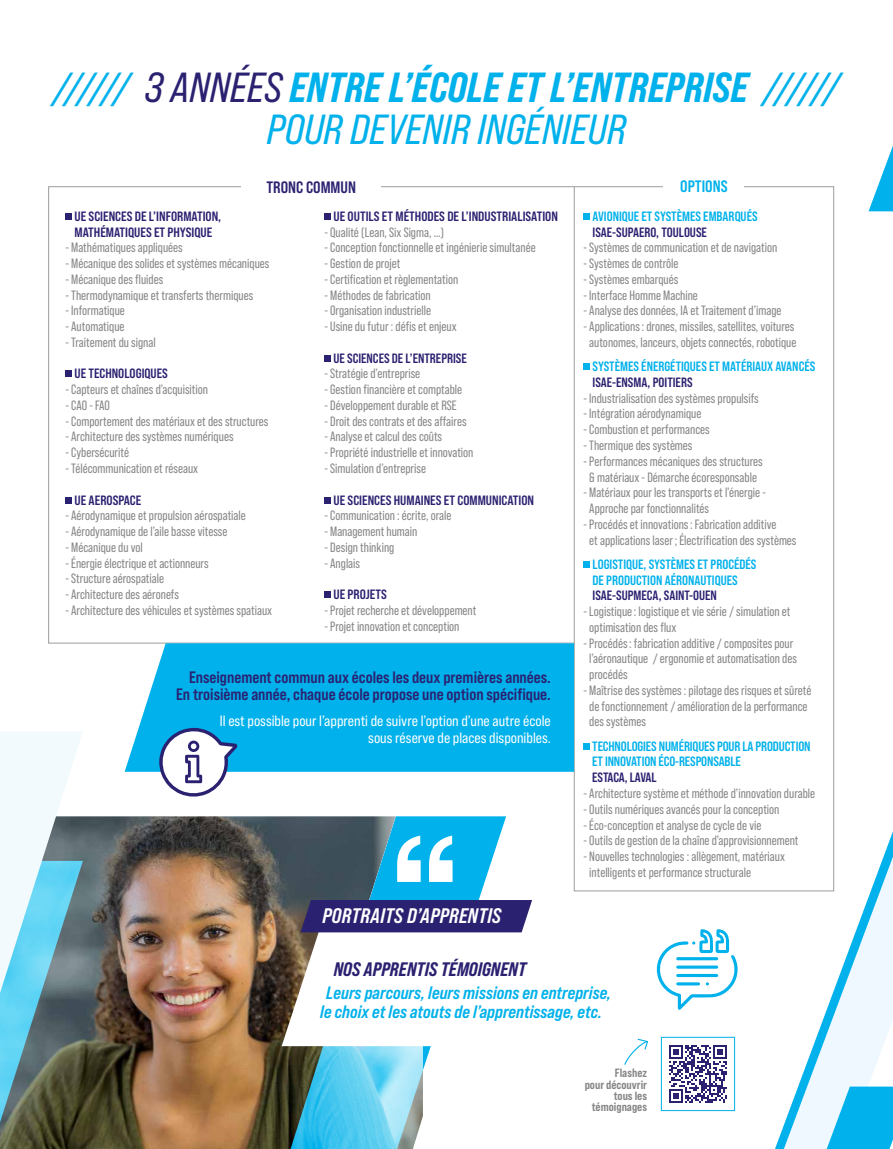
<style>
.page{position:relative;width:893px;height:1149px;background:#fff}
.page>*{position:absolute;margin:0;border:0;box-sizing:border-box;transform-origin:0 0}
.t1{font:42px "Bebas Neue Pro Sm E Eb It";color:#00b1eb}
.t2{font:42px "Bebas Neue Pro Sm E It";color:#00b1eb}
.t3{font:21px "Bebas Neue Pro Sm E Bd It";letter-spacing:.01em;color:#fff}
.t4{font:19.5px "Bebas Neue Pro Sm E Eb It";color:#2b2171}
.t5{font:18px/18.8px "Bebas Neue Pro Sm E Bd It";color:#00b1eb;text-align:center}
.t6{font:16.5px/17.2px "Bebas Neue Pro Sm E Bd";color:#2b2171;text-align:right}
.t7{font:16.5px "Bebas Neue Pro Sm E Bd";color:#00b1eb}
.t8{font:15px/17.2px "Bebas Neue Pro Sm E Rg";color:#fff;text-align:right}
.t9{font:13.5px/15.8px "Bebas Neue Pro";color:#878787}
.t10{font:13.5px/15.8px "Bebas Neue Pro Sm E Bd";color:#2b2171}
.t11{font:13.5px/15.8px "Bebas Neue Pro Sm E Bd";color:#00b1eb}
.t12{font:12px/11.2px "Bebas Neue Pro Sm E Eb";color:#878787;text-align:right}
.s1{font-family:"Bebas Neue Pro Sm E It"}
.s2{font-family:"Bebas Neue Pro Sm E It";color:#2b2171}
</style>
<div class="page">
<img style="left:83px;top:816px;width:201px;height:332px">
<svg style="left:284px;top:816px;width:222px;height:332px"></svg>
<svg style="left:0;top:732px;width:83px;height:416px"></svg>
<svg style="left:868px;top:146px;width:25px;height:65px"></svg>
<div style="left:583px;top:213px;width:7px;height:7px;background:#00b1eb"></div>
<div style="left:583px;top:363px;width:7px;height:7px;background:#00b1eb"></div>
<div style="left:583px;top:560px;width:7px;height:7px;background:#00b1eb"></div>
<div style="left:583px;top:742px;width:7px;height:7px;background:#00b1eb"></div>
<div style="left:324px;top:213px;width:7px;height:7px;background:#2b2171"></div>
<div style="left:324px;top:354px;width:7px;height:7px;background:#2b2171"></div>
<div style="left:324px;top:496px;width:7px;height:7px;background:#2b2171"></div>
<div style="left:324px;top:591px;width:7px;height:7px;background:#2b2171"></div>
<div style="left:65px;top:213px;width:7px;height:7px;background:#2b2171"></div>
<div style="left:65px;top:370px;width:7px;height:7px;background:#2b2171"></div>
<div style="left:65px;top:496px;width:7px;height:7px;background:#2b2171"></div>
<svg style="left:397px;top:835px;width:55px;height:46px"></svg>
<svg style="left:669px;top:1045px;width:58px;height:57px"></svg>
<div style="left:661px;top:1036px;width:74px;height:74px;border:1px solid #00b1eb"></div>
<svg style="left:282px;top:904px;width:240px;height:141px"></svg>
<svg style="left:300px;top:899px;width:232px;height:33px;background:#312b75"></svg>
<svg style="left:657px;top:929px;width:81px;height:80px"></svg>
<svg style="left:775px;top:831px;width:118px;height:317px"></svg>
<div style="left:125px;top:643px;width:449px;height:128px;background:#00b1eb"></div>
<svg style="left:624px;top:1038px;width:25px;height:27px"></svg>
<svg style="left:158px;top:727px;width:79px;height:70px"></svg>
<h1 class="t1" style="left:52px;top:62px;width:789px"><span class="s1">//////</span> <span class="s2">3 ANNÉES</span> ENTRE L’ÉCOLE ET L’ENTREPRISE <span class="s1">//////</span></h1>
<h1 class="t2" style="left:267px;top:104px;width:361px">POUR DEVENIR INGÉNIEUR</h1>
<p class="t6" style="left:266px;top:179px;width:91px">TRONC COMMUN</p>
<p class="t7" style="left:680px;top:176px;width:49px">OPTIONS</p>
<p class="t10" style="left:75px;top:208px;width:148px">UE SCIENCES DE L’INFORMATION,<br>MATHÉMATIQUES ET PHYSIQUE</p>
<p class="t9" style="left:65px;top:239px;width:119px">- Mathématiques appliquées</p>
<p class="t9" style="left:65px;top:255px;width:205px">- Mécanique des solides et systèmes mécaniques</p>
<p class="t9" style="left:65px;top:271px;width:99px">- Mécanique des fluides</p>
<p class="t9" style="left:65px;top:287px;width:189px">- Thermodynamique et transferts thermiques</p>
<p class="t9" style="left:65px;top:302px;width:61px">- Informatique</p>
<p class="t9" style="left:65px;top:318px;width:61px">- Automatique</p>
<p class="t9" style="left:65px;top:334px;width:92px">- Traitement du signal</p>
<p class="t10" style="left:75px;top:365px;width:95px">UE TECHNOLOGIQUES</p>
<p class="t9" style="left:65px;top:381px;width:144px">- Capteurs et chaînes d’acquisition</p>
<p class="t9" style="left:65px;top:397px;width:46px">- CAO - FAO</p>
<p class="t9" style="left:65px;top:413px;width:205px">- Comportement des matériaux et des structures</p>
<p class="t9" style="left:65px;top:428px;width:170px">- Architecture des systèmes numériques</p>
<p class="t9" style="left:65px;top:444px;width:65px">- Cybersécurité</p>
<p class="t9" style="left:65px;top:460px;width:134px">- Télécommunication et réseaux</p>
<p class="t10" style="left:75px;top:491px;width:68px">UE AEROSPACE</p>
<p class="t9" style="left:65px;top:507px;width:182px">- Aérodynamique et propulsion aérospatiale</p>
<p class="t9" style="left:65px;top:523px;width:164px">- Aérodynamique de l’aile basse vitesse</p>
<p class="t9" style="left:65px;top:539px;width:79px">- Mécanique du vol</p>
<p class="t9" style="left:65px;top:554px;width:145px">- Énergie électrique et actionneurs</p>
<p class="t9" style="left:65px;top:570px;width:100px">- Structure aérospatiale</p>
<p class="t9" style="left:65px;top:586px;width:115px">- Architecture des aéronefs</p>
<p class="t9" style="left:65px;top:602px;width:208px">- Architecture des véhicules et systèmes spatiaux</p>
<p class="t10" style="left:334px;top:208px;width:226px">UE OUTILS ET MÉTHODES DE L’INDUSTRIALISATION</p>
<p class="t9" style="left:324px;top:224px;width:121px">- Qualité (Lean, Six Sigma, …)</p>
<p class="t9" style="left:324px;top:239px;width:213px">- Conception fonctionnelle et ingénierie simultanée</p>
<p class="t9" style="left:324px;top:255px;width:77px">- Gestion de projet</p>
<p class="t9" style="left:324px;top:271px;width:135px">- Certification et règlementation</p>
<p class="t9" style="left:324px;top:287px;width:108px">- Méthodes de fabrication</p>
<p class="t9" style="left:324px;top:302px;width:108px">- Organisation industrielle</p>
<p class="t9" style="left:324px;top:318px;width:134px">- Usine du futur : défis et enjeux</p>
<p class="t10" style="left:333px;top:350px;width:135px">UE SCIENCES DE L’ENTREPRISE</p>
<p class="t9" style="left:324px;top:365px;width:97px">- Stratégie d’entreprise</p>
<p class="t9" style="left:324px;top:381px;width:139px">- Gestion financière et comptable</p>
<p class="t9" style="left:324px;top:397px;width:134px">- Développement durable et RSE</p>
<p class="t9" style="left:324px;top:413px;width:144px">- Droit des contrats et des affaires</p>
<p class="t9" style="left:324px;top:428px;width:119px">- Analyse et calcul des coûts</p>
<p class="t9" style="left:324px;top:444px;width:150px">- Propriété industrielle et innovation</p>
<p class="t9" style="left:324px;top:460px;width:103px">- Simulation d’entreprise</p>
<p class="t10" style="left:334px;top:491px;width:202px">UE SCIENCES HUMAINES ET COMMUNICATION</p>
<p class="t9" style="left:324px;top:507px;width:128px">- Communication : écrite, orale</p>
<p class="t9" style="left:324px;top:523px;width:94px">- Management humain</p>
<p class="t9" style="left:324px;top:539px;width:71px">- Design thinking</p>
<p class="t9" style="left:324px;top:554px;width:37px">- Anglais</p>
<p class="t10" style="left:334px;top:586px;width:55px">UE PROJETS</p>
<p class="t9" style="left:324px;top:602px;width:153px">- Projet recherche et développement</p>
<p class="t9" style="left:324px;top:617px;width:137px">- Projet innovation et conception</p>
<p class="t6" style="left:176px;top:667px;width:376px">Enseignement commun aux écoles les deux premières années.<br>En troisième année, chaque école propose une option spécifique.</p>
<p class="t8" style="left:220px;top:711px;width:332px">Il est possible pour l’apprenti de suivre l’option d’une autre école sous réserve de places disponibles.</p>
<p class="t11" style="left:593px;top:208px;width:167px">AVIONIQUE ET SYSTÈMES EMBARQUÉS</p>
<p class="t10" style="left:593px;top:224px;width:116px">ISAE-SUPAERO, TOULOUSE</p>
<p class="t9" style="left:583px;top:239px;width:195px">- Systèmes de communication et de navigation</p>
<p class="t9" style="left:583px;top:255px;width:97px">- Systèmes de contrôle</p>
<p class="t9" style="left:583px;top:271px;width:96px">- Systèmes embarqués</p>
<p class="t9" style="left:583px;top:287px;width:116px">- Interface Homme Machine</p>
<p class="t9" style="left:583px;top:302px;width:200px">- Analyse des données, IA et Traitement d’image</p>
<p class="t9" style="left:583px;top:318px;width:214px;text-align:center">- Applications: drones, missiles, satellites, voitures autonomes, lanceurs, objets connectés, robotique</p>
<p class="t11" style="left:593px;top:358px;width:224px">SYSTÈMES ÉNERGÉTIQUES ET MATÉRIAUX AVANCÉS</p>
<p class="t10" style="left:593px;top:374px;width:102px">ISAE-ENSMA, POITIERS</p>
<p class="t9" style="left:583px;top:390px;width:177px">- Industrialisation des systèmes propulsifs</p>
<p class="t9" style="left:583px;top:405px;width:119px">- Intégration aérodynamique</p>
<p class="t9" style="left:583px;top:421px;width:128px">- Combustion et performances</p>
<p class="t9" style="left:583px;top:437px;width:111px">- Thermique des systèmes</p>
<p class="t9" style="left:583px;top:453px;width:181px;text-align:center">- Performances mécaniques des structures &amp; matériaux - Démarche écoresponsable</p>
<p class="t9" style="left:589px;top:484px;width:178px;text-indent:-6px">- Matériaux pour les transports et l’énergie -<br>Approche par fonctionnalités</p>
<p class="t9" style="left:589px;top:516px;width:209px;text-indent:-6px">- Procédés et innovations: Fabrication additive<br>et applications laser; Électrification des systèmes</p>
<p class="t11" style="left:593px;top:556px;width:165px">LOGISTIQUE, SYSTÈMES ET PROCÉDÉS<br>DE PRODUCTION AÉRONAUTIQUES</p>
<p class="t10" style="left:593px;top:587px;width:126px">ISAE-SUPMECA, SAINT-OUEN</p>
<p class="t9" style="left:589px;top:603px;width:203px;text-indent:-6px">- Logistique: logistique et vie série / simulation et optimisation des flux</p>
<p class="t9" style="left:589px;top:634px;width:209px;text-indent:-6px">- Procédés: fabrication additive / composites pour l’aéronautique / ergonomie et automatisation des procédés</p>
<p class="t9" style="left:589px;top:682px;width:224px;text-indent:-6px">- Maîtrise des systèmes : pilotage des risques et sûreté de fonctionnement / amélioration de la performance des systèmes</p>
<p class="t11" style="left:592px;top:737px;width:220px">TECHNOLOGIES NUMÉRIQUES POUR LA PRODUCTION<br>ET INNOVATION ÉCO-RESPONSABLE</p>
<p class="t10" style="left:592px;top:769px;width:66px">ESTACA, LAVAL</p>
<p class="t9" style="left:583px;top:785px;width:233px">- Architecture système et méthode d’innovation durable</p>
<p class="t9" style="left:583px;top:800px;width:197px">- Outils numériques avancés pour la conception</p>
<p class="t9" style="left:583px;top:816px;width:179px">- Éco-conception et analyse de cycle de vie</p>
<p class="t9" style="left:583px;top:832px;width:216px">- Outils de gestion de la chaîne d’approvisionnement</p>
<p class="t9" style="left:589px;top:848px;width:197px;text-indent:-6px">- Nouvelles technologies : allègement, matériaux intelligents et performance structurale</p>
<h2 class="t3" style="left:323px;top:903px;width:180px">PORTRAITS D’APPRENTIS</h2>
<h3 class="t4" style="left:334px;top:956px;width:194px">NOS APPRENTIS TÉMOIGNENT</h3>
<h3 class="t5" style="left:320px;top:982px;width:292px">Leurs parcours, leurs missions en entreprise, le choix et les atouts de l’apprentissage, etc.</h3>
<p class="t12" style="left:585px;top:1066px;width:64px">Flashez<br>pour découvrir tous les témoignages</p>
</div>
